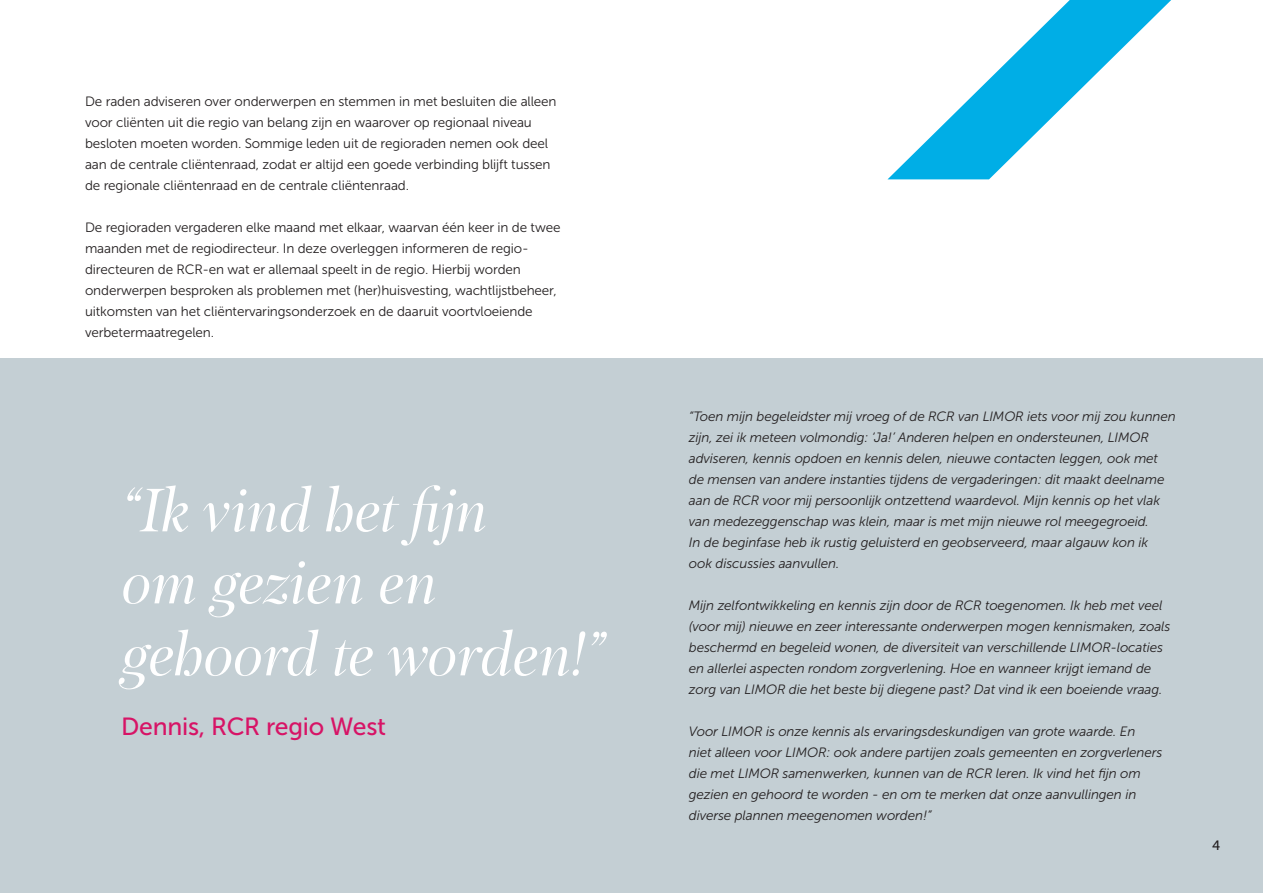
<style>
.page{position:relative;width:1263px;height:893px;background:#fff}
.page>*{position:absolute;margin:0;border:0;box-sizing:border-box;transform-origin:0 0}
.t1{font:italic 63px/72px "PF Regal Display Pro";letter-spacing:-.01em;color:#fff}
.t2{font:24.75px "Museo Sans 500";letter-spacing:-.01em;color:#d71466}
.t3{font:italic 13.5px/21px "Museo Sans 300";letter-spacing:-.01em;color:#231f20}
.t4{font:13.5px/21px "Museo Sans 300";letter-spacing:-.01em;color:#231f20}
.t5{font:13.5px "Museo Sans 500";color:#231f20}
</style>
<div class="page">
<div style="left:0;top:358px;width:1263px;height:535px;background:#c4cfd4"></div>
<svg style="left:888px;top:0;width:283px;height:179px"></svg>
<p class="t4" style="left:85px;top:91px;width:473px">De raden adviseren over onderwerpen en stemmen in met besluiten die alleen voor cliënten uit die regio van belang zijn en waarover op regionaal niveau besloten moeten worden. Sommige leden uit de regioraden nemen ook deel aan de centrale cliëntenraad, zodat er altijd een goede verbinding blijft tussen de regionale cliëntenraad en de centrale cliëntenraad.</p>
<p class="t4" style="left:85px;top:217px;width:477px">De regioraden vergaderen elke maand met elkaar, waarvan één keer in de twee maanden met de regiodirecteur. In deze overleggen informeren de regio&shy;directeuren de RCR-en wat er allemaal speelt in de regio. Hierbij worden onderwerpen besproken als problemen met (her)huisvesting, wachtlijstbeheer, uitkomsten van het cliëntervaringsonderzoek en de daaruit voortvloeiende verbetermaatregelen.</p>
<h1 class="t1" style="left:121px;top:475px;width:486px">“Ik vind het fijn<br>om gezien en gehoord te worden!”</h1>
<h2 class="t2" style="left:121px;top:713px;width:266px">Dennis, RCR regio West</h2>
<p class="t3" style="left:689px;top:406px;width:488px">“Toen mijn begeleidster mij vroeg of de RCR van LIMOR iets voor mij zou kunnen zijn, zei ik meteen volmondig: ‘Ja!’ Anderen helpen en ondersteunen, LIMOR adviseren, kennis opdoen en kennis delen, nieuwe contacten leggen, ook met de mensen van andere instanties tijdens de vergaderingen: dit maakt deelname aan de RCR voor mij persoonlijk ontzettend waardevol. Mijn kennis op het vlak van medezeggenschap was klein, maar is met mijn nieuwe rol meegegroeid.<br>In de beginfase heb ik rustig geluisterd en geobserveerd, maar algauw kon ik<br>ook discussies aanvullen.</p>
<p class="t3" style="left:689px;top:595px;width:483px">Mijn zelfontwikkeling en kennis zijn door de RCR toegenomen. Ik heb met veel (voor mij) nieuwe en zeer interessante onderwerpen mogen kennismaken, zoals beschermd en begeleid wonen, de diversiteit van verschillende LIMOR-locaties en allerlei aspecten rondom zorgverlening. Hoe en wanneer krijgt iemand de zorg van LIMOR die het beste bij diegene past? Dat vind ik een boeiende vraag.</p>
<p class="t3" style="left:689px;top:721px;width:475px">Voor LIMOR is onze kennis als ervaringsdeskundigen van grote waarde. En<br>niet alleen voor LIMOR: ook andere partijen zoals gemeenten en zorgverleners die met LIMOR samenwerken, kunnen van de RCR leren. Ik vind het fijn om gezien en gehoord te worden - en om te merken dat onze aanvullingen in diverse plannen meegenomen worden!”</p>
<p class="t5" style="left:1212px;top:838px;width:10px">4</p>
</div>
